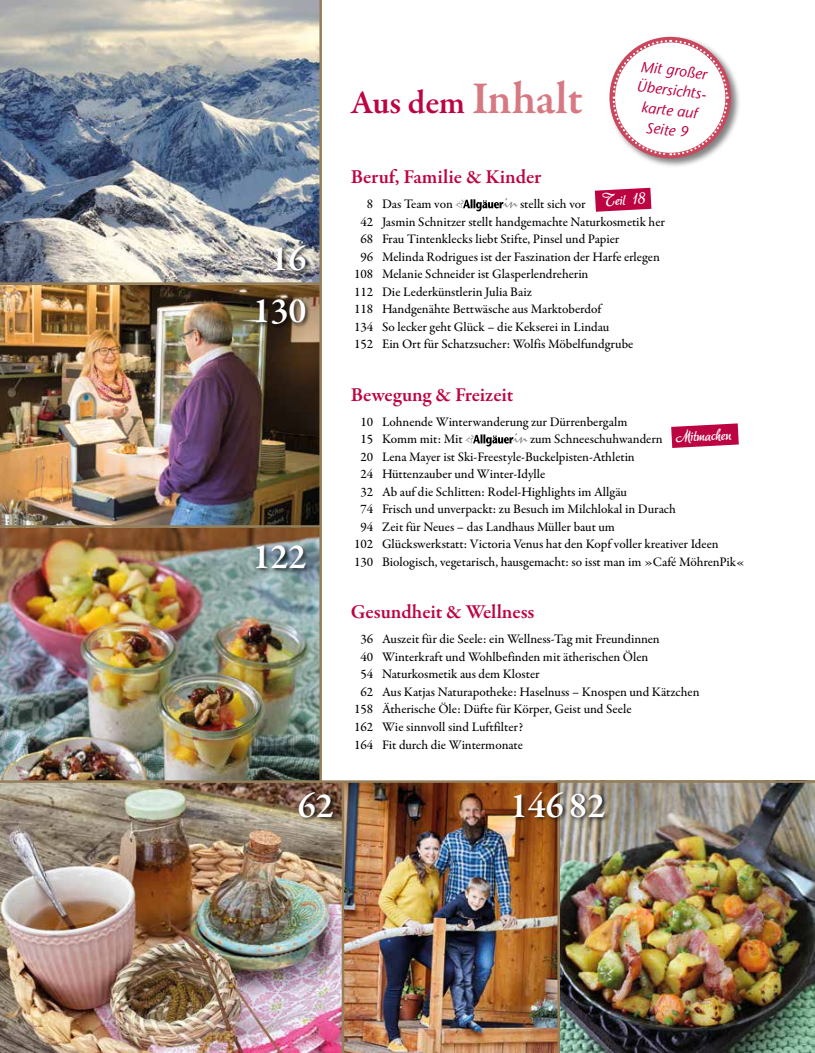
<style>
.page{position:relative;width:815px;height:1053px;background:#fff}
.page>*{position:absolute;margin:0;border:0;box-sizing:border-box;transform-origin:0 0}
.t1{font:600 36.25px/52.2px "Garamond Premr Pro";color:#fff;text-align:center}
.t2{font:600 33.75px "Garamond Premr Pro";letter-spacing:-.015em;color:#bd0442}
.t3{font:600 20px "Garamond Premr Pro";letter-spacing:-.005em;color:#bd0442}
.t4{font:italic 15px/20px "Stone Sans";color:#bd0442;text-align:center}
.t5{font:15px "aka Dora";color:#fff}
.t6{font:500 13.12px/17.5px "Garamond Premr Pro";color:#000}
.s1{font-size:46.25px;color:#d77982}
</style>
<div class="page">
<img style="left:0;top:527px;width:319px;height:253px">
<img style="left:560px;top:782px;width:255px;height:270px">
<img style="left:0;top:285px;width:319px;height:240px">
<img style="left:0;top:0;width:319px;height:282px">
<img style="left:0;top:782px;width:342px;height:270px">
<img style="left:344px;top:782px;width:213px;height:270px">
<hr style="left:319px;top:0;width:3px;height:781px;background:#957f5b">
<hr style="left:557px;top:782px;width:3px;height:270px;background:#957f5b">
<hr style="left:0;top:780px;width:815px;height:2px;background:#957f5b">
<hr style="left:0;top:525px;width:321px;height:2px;background:#957f5b">
<hr style="left:0;top:282px;width:321px;height:3px;background:#957f5b">
<div style="left:273px;top:244px;width:38px;height:32px;background:#000;opacity:.75"></div>
<div style="left:255px;top:298px;width:56px;height:32px;background:#000;opacity:.75"></div>
<div style="left:255px;top:543px;width:56px;height:31px;background:#000;opacity:.75"></div>
<div style="left:298px;top:790px;width:41px;height:33px;background:#000;opacity:.75"></div>
<div style="left:512px;top:790px;width:57px;height:33px;background:#000;opacity:.75"></div>
<hr style="left:342px;top:781px;width:2px;height:271px;background:#957f5b">
<div style="left:569px;top:791px;width:41px;height:32px;background:#000;opacity:.75"></div>
<svg style="left:455px;top:198px;width:62px;height:13px"></svg>
<svg style="left:465px;top:433px;width:62px;height:13px"></svg>
<svg style="left:671px;top:423px;width:68px;height:25px;background:#c82f62"></svg>
<svg style="left:595px;top:188px;width:56px;height:24px"></svg>
<div style="left:608px;top:35px;width:133px;height:134px;background:#000;opacity:.5"></div>
<svg style="left:611px;top:39px;width:118px;height:117px"></svg>
<h1 class="t1" style="left:252px;top:233px;width:56px">16<br>130</h1>
<h1 class="t1" style="left:252px;top:531px;width:56px">122</h1>
<h2 class="t2" style="left:351px;top:82px;width:233px">Aus dem <span class="s1">Inhalt</span></h2>
<p class="t4" style="left:640px;top:57px;width:74px;rotate:6deg">Mit großer<br>Übersichts&shy;karte auf<br>Seite 9</p>
<h3 class="t3" style="left:351px;top:165px;width:192px">Beruf, Familie &amp; Kinder</h3>
<p class="t6" style="left:367px;top:196px;width:88px">8 Das Team von</p>
<p class="t6" style="left:520px;top:196px;width:67px">stellt sich vor</p>
<p class="t6" style="left:360px;top:213px;width:306px">42 Jasmin Schnitzer stellt handgemachte Naturkosmetik her</p>
<p class="t6" style="left:360px;top:231px;width:260px">68 Frau Tintenklecks liebt Stifte, Pinsel und Papier</p>
<p class="t6" style="left:360px;top:248px;width:301px">96 Melinda Rodrigues ist der Faszination der Harfe erlegen</p>
<p class="t6" style="left:354px;top:265px;width:236px">108 Melanie Schneider ist Glasperlendreherin</p>
<p class="t6" style="left:354px;top:283px;width:179px">112 Die Lederkünstlerin Julia Baiz</p>
<p class="t6" style="left:354px;top:300px;width:249px">118 Handgenähte Bettwäsche aus Marktoberdof</p>
<p class="t6" style="left:354px;top:318px;width:257px">134 So lecker geht Glück – die Kekserei in Lindau</p>
<p class="t6" style="left:354px;top:335px;width:281px">152 Ein Ort für Schatzsucher: Wolfis Möbelfundgrube</p>
<h3 class="t3" style="left:351px;top:382px;width:164px">Bewegung &amp; Freizeit</h3>
<p class="t6" style="left:360px;top:413px;width:268px">10 Lohnende Winterwanderung zur Dürrenbergalm<br>15 Komm mit: Mit</p>
<p class="t5" style="left:602px;top:190px;width:45px;rotate:-3deg">Teil 18</p>
<p class="t5" style="left:675px;top:426px;width:58px;rotate:-3deg">Mitmachen</p>
<p class="t6" style="left:530px;top:431px;width:134px">zum Schneeschuhwandern</p>
<p class="t6" style="left:360px;top:448px;width:276px">20 Lena Mayer ist Ski-Freestyle-Buckelpisten-Athletin</p>
<p class="t6" style="left:360px;top:466px;width:186px">24 Hüttenzauber und Winter-Idylle</p>
<p class="t6" style="left:360px;top:483px;width:268px">32 Ab auf die Schlitten: Rodel-Highlights im Allgäu</p>
<p class="t6" style="left:360px;top:500px;width:317px">74 Frisch und unverpackt: zu Besuch im Milchlokal in Durach</p>
<p class="t6" style="left:360px;top:518px;width:256px">94 Zeit für Neues – das Landhaus Müller baut um</p>
<p class="t6" style="left:354px;top:535px;width:366px">102 Glückswerkstatt: Victoria Venus hat den Kopf voller kreativer Ideen</p>
<p class="t6" style="left:354px;top:553px;width:392px">130 Biologisch, vegetarisch, hausgemacht: so isst man im »Café MöhrenPik«</p>
<h3 class="t3" style="left:351px;top:600px;width:185px">Gesundheit &amp; Wellness</h3>
<p class="t6" style="left:360px;top:631px;width:301px">36 Auszeit für die Seele: ein Wellness-Tag mit Freundinnen</p>
<p class="t6" style="left:360px;top:648px;width:289px">40 Winterkraft und Wohlbefinden mit ätherischen Ölen</p>
<p class="t6" style="left:360px;top:665px;width:181px">54 Naturkosmetik aus dem Kloster</p>
<p class="t6" style="left:360px;top:683px;width:341px">62 Aus Katjas Naturapotheke: Haselnuss – Knospen und Kätzchen</p>
<p class="t6" style="left:354px;top:700px;width:279px">158 Ätherische Öle: Düfte für Körper, Geist und Seele</p>
<p class="t6" style="left:354px;top:718px;width:171px">162 Wie sinnvoll sind Luftfilter?</p>
<p class="t6" style="left:354px;top:735px;width:170px">164 Fit durch die Wintermonate</p>
<h1 class="t1" style="left:298px;top:780px;width:38px">62</h1>
<h1 class="t1" style="left:510px;top:780px;width:97px">146 82</h1>
</div>
